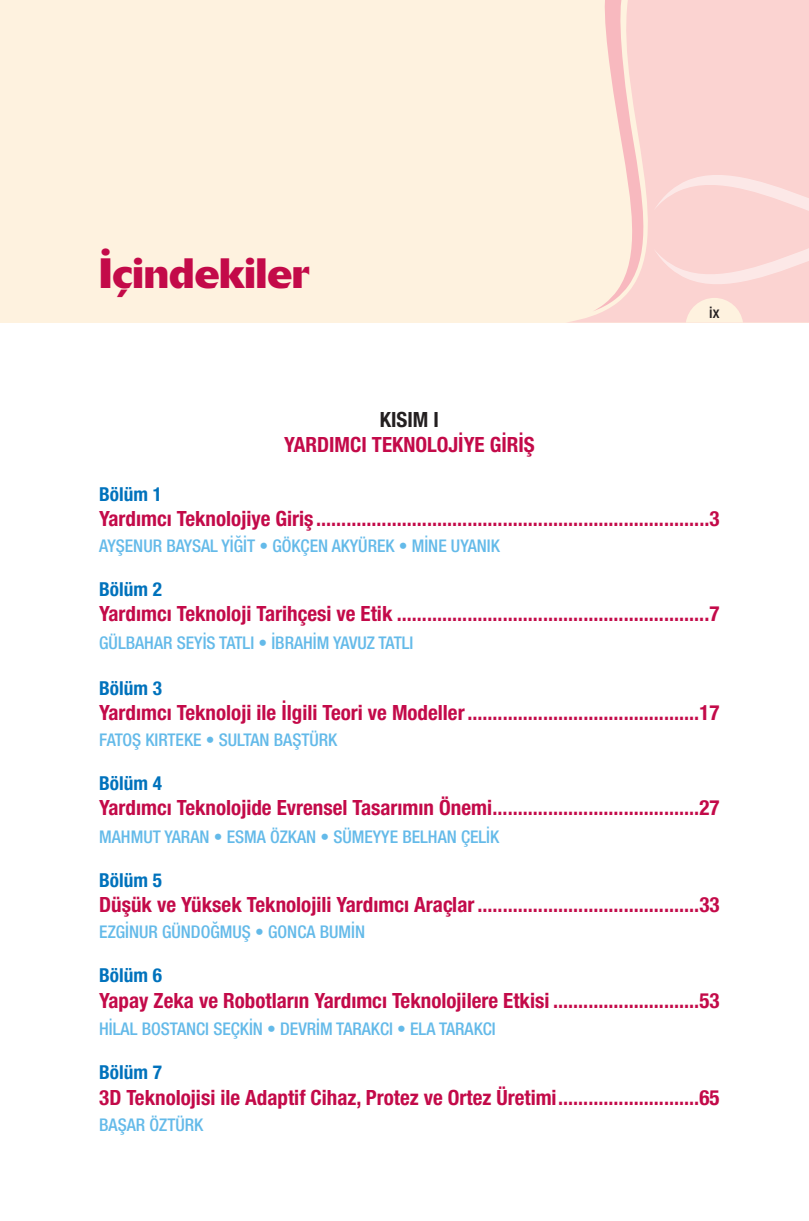
<style>
.page{position:relative;width:809px;height:1221px;background:#fff}
.page>*{position:absolute;margin:0;border:0;box-sizing:border-box;transform-origin:0 0}
.t1{font:700 42px "Delta";color:#c30a49}
.t2{font:700 21px "Helvetica 77 Cn";color:#c30a49}
.t3{font:700 21px "Helvetica 77 Cn";color:#231f20}
.t4{font:700 19.25px "Helvetica 77 Cn";color:#0072bc}
.t5{font:17.5px "Helvetica 67 Med Cn";color:#64bae9}
.t6{font:15.75px "Helvetica 67 Med Cn";color:#231f20}
</style>
<div class="page">
<div style="left:0;top:0;width:809px;height:322px;background:#fef2df"></div>
<svg style="left:592px;top:0;width:217px;height:322px"></svg>
<h1 class="t1" style="left:99px;top:247px;width:211px">İçindekiler</h1>
<p class="t3" style="left:380px;top:407px;width:61px">KISIM I</p>
<p class="t2" style="left:284px;top:432px;width:252px">YARDIMCI TEKNOLOJIYE GIRIŞ</p>
<p class="t6" style="left:709px;top:302px;width:12px">ix</p>
<p class="t4" style="left:99px;top:482px;width:64px">Bölüm 1</p>
<p class="t2" style="left:99px;top:505px;width:622px">Yardımcı Teknolojiye Giriş ..............................................................................3</p>
<p class="t5" style="left:99px;top:535px;width:402px">AYŞENUR BAYSAL YIĞIT • GÖKÇEN AKYÜREK • MINE UYANIK</p>
<p class="t4" style="left:99px;top:577px;width:64px">Bölüm 2</p>
<p class="t2" style="left:99px;top:601px;width:622px">Yardımcı Teknoloji Tarihçesi ve Etik ..............................................................7</p>
<p class="t5" style="left:99px;top:632px;width:316px">GÜLBAHAR SEYIS TATLI • İBRAHIM YAVUZ TATLI</p>
<p class="t4" style="left:99px;top:676px;width:64px">Bölüm 3</p>
<p class="t2" style="left:99px;top:699px;width:622px">Yardımcı Teknoloji ile İlgili Teori ve Modeller..............................................17</p>
<p class="t5" style="left:99px;top:729px;width:240px">FATOŞ KIRTEKE • SULTAN BAŞTÜRK</p>
<p class="t4" style="left:99px;top:771px;width:64px">Bölüm 4</p>
<p class="t2" style="left:99px;top:795px;width:622px">Yardımcı Teknolojide Evrensel Tasarımın Önemi.........................................27</p>
<p class="t5" style="left:99px;top:826px;width:401px">MAHMUT YARAN • ESMA ÖZKAN • SÜMEYYE BELHAN ÇELIK</p>
<p class="t4" style="left:99px;top:868px;width:64px">Bölüm 5</p>
<p class="t2" style="left:99px;top:892px;width:622px">Düşük ve Yüksek Teknolojili Yardımcı Araçlar............................................33</p>
<p class="t5" style="left:99px;top:921px;width:267px">EZGINUR GÜNDOĞMUŞ • GONCA BUMİN</p>
<p class="t4" style="left:99px;top:963px;width:64px">Bölüm 6</p>
<p class="t2" style="left:99px;top:987px;width:622px">Yapay Zeka ve Robotların Yardımcı Teknolojilere Etkisi .............................53</p>
<p class="t5" style="left:99px;top:1018px;width:398px">HILAL BOSTANCI SEÇKIN • DEVRIM TARAKCI • ELA TARAKCI</p>
<p class="t4" style="left:99px;top:1060px;width:64px">Bölüm 7</p>
<p class="t2" style="left:99px;top:1084px;width:622px">3D Teknolojisi ile Adaptif Cihaz, Protez ve Ortez Üretimi............................65</p>
<p class="t5" style="left:99px;top:1113px;width:106px">BAŞAR ÖZTÜRK</p>
</div>
